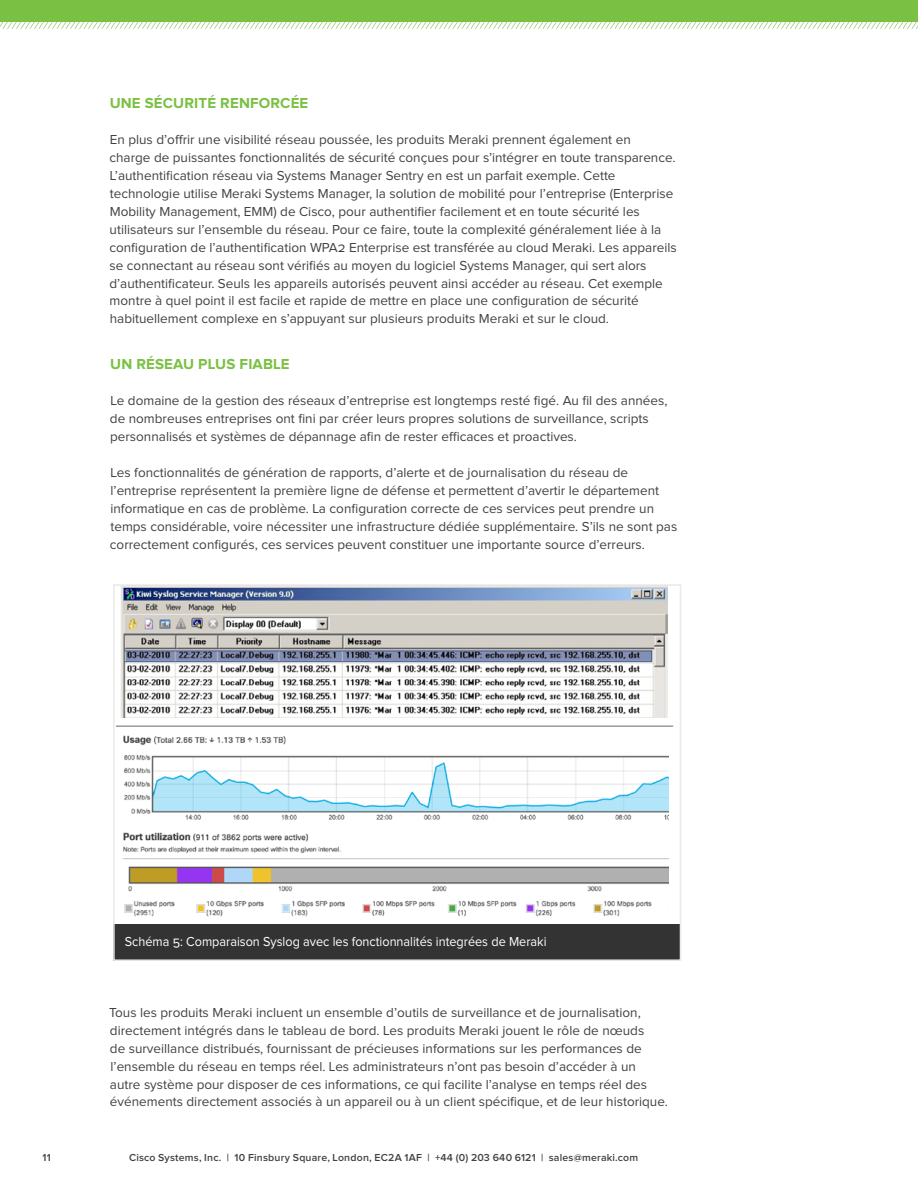
<style>
.page{position:relative;width:918px;height:1188px;background:#fff}
.page>*{position:absolute;margin:0;border:0;box-sizing:border-box;transform-origin:0 0}
.t1{font:700 15px "Proxima Nova";letter-spacing:.01em;color:#7ac143}
.t2{font:13.5px/18px "Proxima Nova";color:#414042}
.t3{font:13.5px "Proxima Nova";color:#fff;scale:.94 1}
.t4{font:600 10.5px "Proxima Nova";letter-spacing:.02em;color:#414042}
</style>
<div class="page">
<img style="left:121px;top:587px;width:547px;height:130px">
<img style="left:122px;top:735px;width:546px;height:182px">
<hr style="left:116px;top:725px;width:557px;height:2px;background:#999b9e">
<div style="left:113px;top:925px;width:567px;height:36px;background:#333"></div>
<div style="left:113px;top:584px;width:568px;height:377px;border:2px solid #e9e9ea"></div>
<div style="left:0;top:0;width:918px;height:22px;background:#7ac143"></div>
<svg style="left:0;top:22px;width:918px;height:7px"></svg>
<p class="t1" style="left:110px;top:94px;width:200px">UNE SÉCURITÉ RENFORCÉE</p>
<p class="t2" style="left:109px;top:130px;width:569px">En plus d’offrir une visibilité réseau poussée, les produits Meraki prennent également en<br>charge de puissantes fonctionnalités de sécurité conçues pour s’intégrer en toute transparence.<br>L’authentification réseau via Systems Manager Sentry en est un parfait exemple. Cette technologie utilise Meraki Systems Manager, la solution de mobilité pour l’entreprise (Enterprise Mobility Management, EMM) de Cisco, pour authentifier facilement et en toute sécurité les utilisateurs sur l’ensemble du réseau. Pour ce faire, toute la complexité généralement liée à la configuration de l’authentification WPA2 Enterprise est transférée au cloud Meraki. Les appareils se connectant au réseau sont vérifiés au moyen du logiciel Systems Manager, qui sert alors d’authentificateur. Seuls les appareils autorisés peuvent ainsi accéder au réseau. Cet exemple montre à quel point il est facile et rapide de mettre en place une configuration de sécurité habituellement complexe en s’appuyant sur plusieurs produits Meraki et sur le cloud.</p>
<p class="t1" style="left:110px;top:355px;width:181px">UN RÉSEAU PLUS FIABLE</p>
<p class="t2" style="left:110px;top:391px;width:559px">Le domaine de la gestion des réseaux d’entreprise est longtemps resté figé. Au fil des années, de nombreuses entreprises ont fini par créer leurs propres solutions de surveillance, scripts personnalisés et systèmes de dépannage afin de rester efficaces et proactives.</p>
<p class="t2" style="left:110px;top:463px;width:569px">Les fonctionnalités de génération de rapports, d’alerte et de journalisation du réseau de l’entreprise représentent la première ligne de défense et permettent d’avertir le département informatique en cas de problème. La configuration correcte de ces services peut prendre un temps considérable, voire nécessiter une infrastructure dédiée supplémentaire. S’ils ne sont pas correctement configurés, ces services peuvent constituer une importante source d’erreurs.</p>
<p class="t3" style="left:125px;top:934px;width:450px">Schéma 5: Comparaison Syslog avec les fonctionnalités integrées de Meraki</p>
<p class="t2" style="left:109px;top:1003px;width:560px">Tous les produits Meraki incluent un ensemble d’outils de surveillance et de journalisation, directement intégrés dans le tableau de bord. Les produits Meraki jouent le rôle de nœuds<br>de surveillance distribués, fournissant de précieuses informations sur les performances de l’ensemble du réseau en temps réel. Les administrateurs n’ont pas besoin d’accéder à un autre système pour disposer de ces informations, ce qui facilite l’analyse en temps réel des événements directement associés à un appareil ou à un client spécifique, et de leur historique.</p>
<p class="t4" style="left:43px;top:1152px;width:10px">11</p>
<p class="t4" style="left:129px;top:1151px;width:511px">Cisco Systems, Inc. | 10 Finsbury Square, London, EC2A 1AF | +44 (0) 203 640 6121 | sales@meraki.com</p>
</div>
